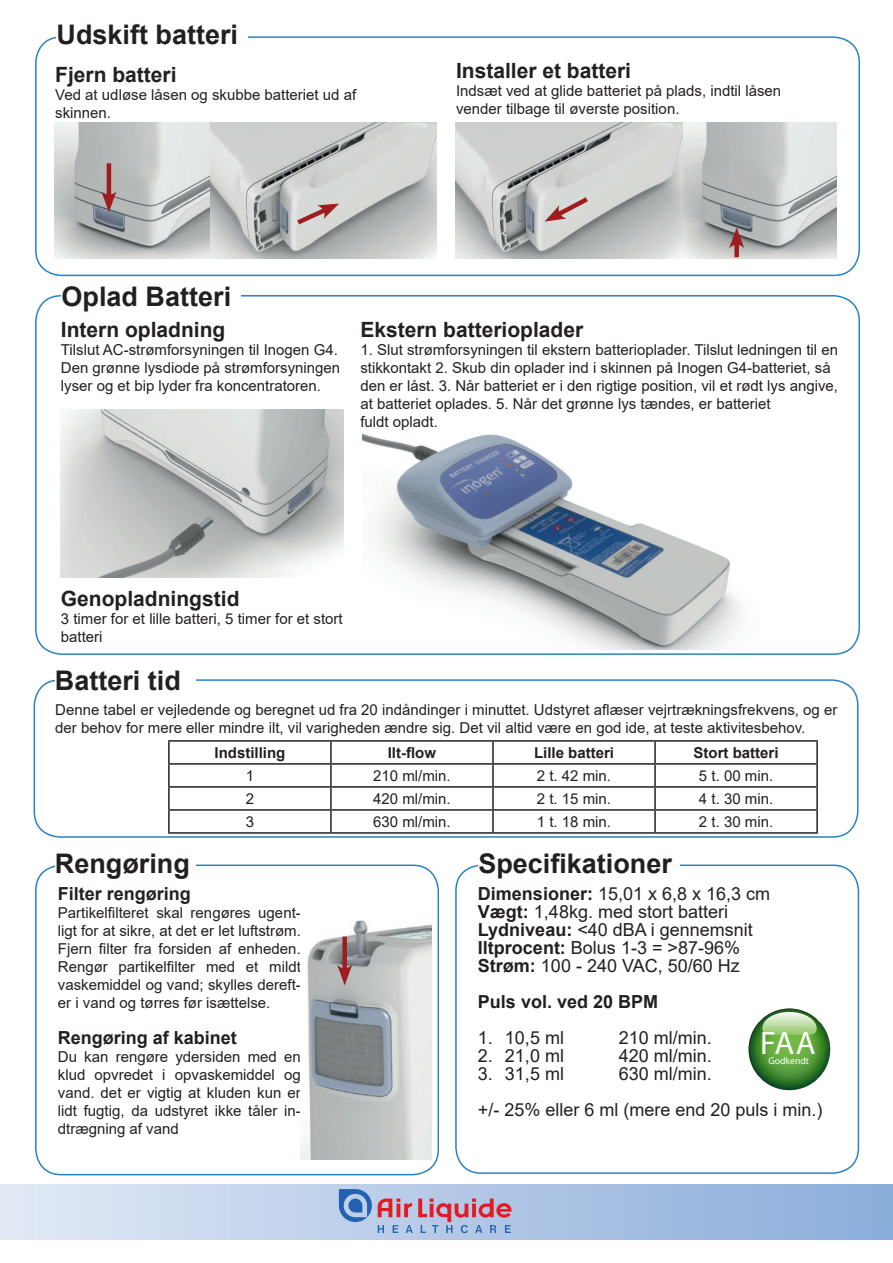
<style>
.page{position:relative;width:893px;height:1263px;background:#fff}
.page>*{position:absolute;margin:0;border:0;box-sizing:border-box;transform-origin:0 0}
.t1{font:32.55px "Gill Sans Alt One WGL";color:#fff}
.t2{font:700 27px "Arial";color:#231f20}
.t3{font:700 21px "Arial";color:#231f20}
.t4{font:18px/18px "Arial";color:#231f20}
.t5{font:700 18px "Arial";color:#231f20}
.t6{font:15px/18px "Arial";color:#231f20}
.t7{font:700 15px "Arial";color:#231f20}
.t8{font:9.75px "Gill Sans Alt One WGL";color:#fff}
.s1{font-weight:700}
</style>
<div class="page">
<img style="left:362px;top:433px;width:367px;height:216px">
<div style="left:35px;top:36px;width:825px;height:240px;border:2px solid #2882c4;border-radius:26px"></div>
<div style="left:57px;top:24px;width:191px;height:28px;background:#fff"></div>
<img style="left:55px;top:122px;width:381px;height:137px">
<hr style="left:107px;top:163px;width:4px;height:37px;background:#9f1c1f">
<svg style="left:101px;top:191px;width:15px;height:21px"></svg>
<svg style="left:292px;top:203px;width:47px;height:25px"></svg>
<img style="left:455px;top:122px;width:382px;height:137px">
<svg style="left:729px;top:170px;width:164px;height:1070px"></svg>
<svg style="left:544px;top:193px;width:49px;height:29px"></svg>
<div style="left:35px;top:295px;width:825px;height:360px;border:2px solid #2882c4;border-radius:26px"></div>
<div style="left:62px;top:287px;width:179px;height:28px;background:#fff"></div>
<img style="left:61px;top:410px;width:283px;height:168px">
<div style="left:0;top:1184px;width:893px;height:55px;background:linear-gradient(to right,#e1e8f5,#8aacda)"></div>
<svg style="left:339px;top:1189px;width:33px;height:33px"></svg>
<svg style="left:378px;top:1198px;width:134px;height:35px;background:#b79ab5"></svg>
<div style="left:455px;top:864px;width:404px;height:310px;border:2px solid #2882c4;border-radius:26px"></div>
<div style="left:35px;top:864px;width:404px;height:311px;border:2px solid #2882c4;border-radius:26px"></div>
<img style="left:301px;top:920px;width:130px;height:240px">
<div style="left:342px;top:937px;width:5px;height:36px;background:#9f1c1f"></div>
<svg style="left:337px;top:964px;width:15px;height:21px"></svg>
<div style="left:55px;top:853px;width:141px;height:29px;background:#fff"></div>
<div style="left:34px;top:679px;width:824px;height:159px;border:2px solid #2882c4;border-radius:26px"></div>
<div style="left:55px;top:671px;width:141px;height:29px;background:#fff"></div>
<hr style="left:168px;top:740px;width:163px;height:2px;background:#231f20">
<hr style="left:168px;top:742px;width:2px;height:21px;background:#231f20">
<hr style="left:331px;top:740px;width:162px;height:2px;background:#231f20">
<hr style="left:330px;top:742px;width:2px;height:21px;background:#231f20">
<hr style="left:493px;top:740px;width:162px;height:2px;background:#231f20">
<hr style="left:492px;top:742px;width:2px;height:21px;background:#231f20">
<hr style="left:655px;top:740px;width:163px;height:2px;background:#231f20">
<hr style="left:654px;top:742px;width:2px;height:21px;background:#231f20">
<hr style="left:816px;top:742px;width:2px;height:21px;background:#231f20">
<hr style="left:168px;top:763px;width:163px;height:2px;background:#231f20">
<hr style="left:168px;top:765px;width:2px;height:21px;background:#231f20">
<hr style="left:331px;top:763px;width:162px;height:2px;background:#231f20">
<hr style="left:330px;top:765px;width:2px;height:21px;background:#231f20">
<hr style="left:493px;top:763px;width:162px;height:2px;background:#231f20">
<hr style="left:492px;top:765px;width:2px;height:21px;background:#231f20">
<hr style="left:655px;top:763px;width:163px;height:2px;background:#231f20">
<hr style="left:654px;top:765px;width:2px;height:21px;background:#231f20">
<hr style="left:816px;top:765px;width:2px;height:21px;background:#231f20">
<hr style="left:168px;top:786px;width:163px;height:2px;background:#231f20">
<hr style="left:168px;top:788px;width:2px;height:21px;background:#231f20">
<hr style="left:331px;top:786px;width:162px;height:2px;background:#231f20">
<hr style="left:330px;top:788px;width:2px;height:21px;background:#231f20">
<hr style="left:493px;top:786px;width:162px;height:2px;background:#231f20">
<hr style="left:492px;top:788px;width:2px;height:21px;background:#231f20">
<hr style="left:655px;top:786px;width:163px;height:2px;background:#231f20">
<hr style="left:654px;top:788px;width:2px;height:21px;background:#231f20">
<hr style="left:816px;top:788px;width:2px;height:21px;background:#231f20">
<hr style="left:168px;top:809px;width:163px;height:2px;background:#231f20">
<hr style="left:168px;top:811px;width:2px;height:21px;background:#231f20">
<hr style="left:331px;top:809px;width:162px;height:2px;background:#231f20">
<hr style="left:330px;top:811px;width:2px;height:21px;background:#231f20">
<hr style="left:493px;top:809px;width:162px;height:2px;background:#231f20">
<hr style="left:492px;top:811px;width:2px;height:21px;background:#231f20">
<hr style="left:655px;top:809px;width:163px;height:2px;background:#231f20">
<hr style="left:654px;top:811px;width:2px;height:21px;background:#231f20">
<hr style="left:816px;top:811px;width:2px;height:21px;background:#231f20">
<hr style="left:168px;top:832px;width:163px;height:2px;background:#231f20">
<hr style="left:331px;top:832px;width:162px;height:2px;background:#231f20">
<hr style="left:493px;top:832px;width:162px;height:2px;background:#231f20">
<hr style="left:655px;top:832px;width:163px;height:2px;background:#231f20">
<div style="left:478px;top:853px;width:202px;height:29px;background:#fff"></div>
<h2 class="t2" style="left:57px;top:15px;width:183px">Udskift batteri</h2>
<h3 class="t3" style="left:55px;top:60px;width:123px">Fjern batteri</h3>
<p class="t6" style="left:55px;top:86px;width:303px">Ved at udløse låsen og skubbe batteriet ud af skinnen.</p>
<h3 class="t3" style="left:456px;top:56px;width:177px">Installer et batteri</h3>
<p class="t6" style="left:456px;top:82px;width:327px">Indsæt ved at glide batteriet på plads, indtil låsen vender tilbage til øverste position.</p>
<h2 class="t2" style="left:62px;top:278px;width:171px">Oplad Batteri</h2>
<h3 class="t3" style="left:61px;top:315px;width:166px">Intern opladning</h3>
<p class="t6" style="left:61px;top:340px;width:281px">Tilslut AC-strømforsyningen til Inogen G4.<br>Den grønne lysdiode på strømforsyningen lyser og et bip lyder fra koncentratoren.</p>
<h3 class="t3" style="left:360px;top:315px;width:224px">Ekstern batterioplader</h3>
<p class="t6" style="left:360px;top:340px;width:479px">1. Slut strømforsyningen til ekstern batterioplader. Tilslut ledningen til en stikkontakt 2. Skub din oplader ind i skinnen på Inogen G4-batteriet, så den er låst. 3. Når batteriet er i den rigtige position, vil et rødt lys angive, at batteriet oplades. 5. Når det grønne lys tændes, er batteriet<br>fuldt opladt.</p>
<h3 class="t3" style="left:61px;top:583px;width:180px">Genopladningstid</h3>
<p class="t6" style="left:61px;top:609px;width:283px">3 timer for et lille batteri, 5 timer for et stort batteri</p>
<h2 class="t2" style="left:55px;top:662px;width:128px">Batteri tid</h2>
<p class="t6" style="left:55px;top:701px;width:784px">Denne tabel er vejledende og beregnet ud fra 20 indåndinger i minuttet. Udstyret aflæser vejrtrækningsfrekvens, og er der behov for mere eller mindre ilt, vil varigheden ændre sig. Det vil altid være en god ide, at teste aktivitesbehov.</p>
<p class="t7" style="left:214px;top:742px;width:72px">Indstilling</p>
<p class="t7" style="left:388px;top:742px;width:50px">Ilt-flow</p>
<p class="t7" style="left:534px;top:742px;width:82px">Lille batteri</p>
<p class="t7" style="left:694px;top:742px;width:87px">Stort batteri</p>
<p class="t6" style="left:246px;top:766px;width:10px">1</p>
<p class="t6" style="left:373px;top:766px;width:79px">210 ml/min.</p>
<p class="t6" style="left:537px;top:766px;width:76px">2 t. 42 min.</p>
<p class="t6" style="left:699px;top:766px;width:76px">5 t. 00 min.</p>
<p class="t6" style="left:246px;top:789px;width:10px">2</p>
<p class="t6" style="left:373px;top:789px;width:79px">420 ml/min.</p>
<p class="t6" style="left:537px;top:789px;width:76px">2 t. 15 min.</p>
<p class="t6" style="left:699px;top:789px;width:76px">4 t. 30 min.</p>
<p class="t6" style="left:246px;top:812px;width:10px">3</p>
<p class="t6" style="left:373px;top:812px;width:79px">630 ml/min.</p>
<p class="t6" style="left:537px;top:812px;width:76px">1 t. 18 min.</p>
<p class="t6" style="left:699px;top:812px;width:76px">2 t. 30 min.</p>
<h2 class="t2" style="left:478px;top:844px;width:195px">Specifikationer</h2>
<h2 class="t2" style="left:55px;top:844px;width:137px">Rengøring</h2>
<p class="t5" style="left:58px;top:881px;width:135px">Filter rengøring</p>
<p class="t6" style="left:58px;top:904px;width:245px;text-align:justify">Partikelfilteret skal rengøres ugent&shy;ligt for at sikre, at det er let luftstrøm.<br>Fjern filter fra forsiden af enheden.<br>Rengør partikelfilter med et mildt vaskemiddel og vand; skylles dereft&shy;er i vand og tørres før isættelse.</p>
<p class="t5" style="left:58px;top:1025px;width:181px">Rengøring af kabinet</p>
<p class="t6" style="left:58px;top:1048px;width:244px;text-align:justify">Du kan rengøre ydersiden med en klud opvredet i opvaskemiddel og vand. det er vigtig at kluden kun er lidt fugtig, da udstyret ikke tåler in&shy;dtrægning af vand</p>
<p class="t4" style="left:478px;top:885px;width:294px"><span class="s1">Dimensioner:</span> 15,01 x 6,8 x 16,3 cm<br><span class="s1">Vægt:</span> 1,48kg. med stort batteri<br><span class="s1">Lydniveau:</span> &lt;40 dBA i gennemsnit<br><span class="s1">Iltprocent:</span> Bolus 1-3 = &gt;87-96%<br><span class="s1">Strøm:</span> 100 - 240 VAC, 50/60 Hz</p>
<p class="t5" style="left:478px;top:989px;width:182px">Puls vol. ved 20 BPM</p>
<p class="t4" style="left:478px;top:1029px;width:88px">1. 10,5 ml</p>
<p class="t4" style="left:619px;top:1029px;width:95px">210 ml/min.</p>
<p class="t4" style="left:478px;top:1047px;width:88px">2. 21,0 ml</p>
<p class="t4" style="left:619px;top:1047px;width:95px">420 ml/min.</p>
<p class="t4" style="left:478px;top:1065px;width:88px">3. 31,5 ml</p>
<h1 class="t1" style="left:760px;top:1027px;width:57px">FAA</h1>
<p class="t8" style="left:768px;top:1056px;width:42px">Godkendt</p>
<p class="t4" style="left:478px;top:1056px;width:346px;line-height:36px;text-indent:141px">630 ml/min.<br>+/- 25% eller 6 ml (mere end 20 puls i min.)</p>
</div>
